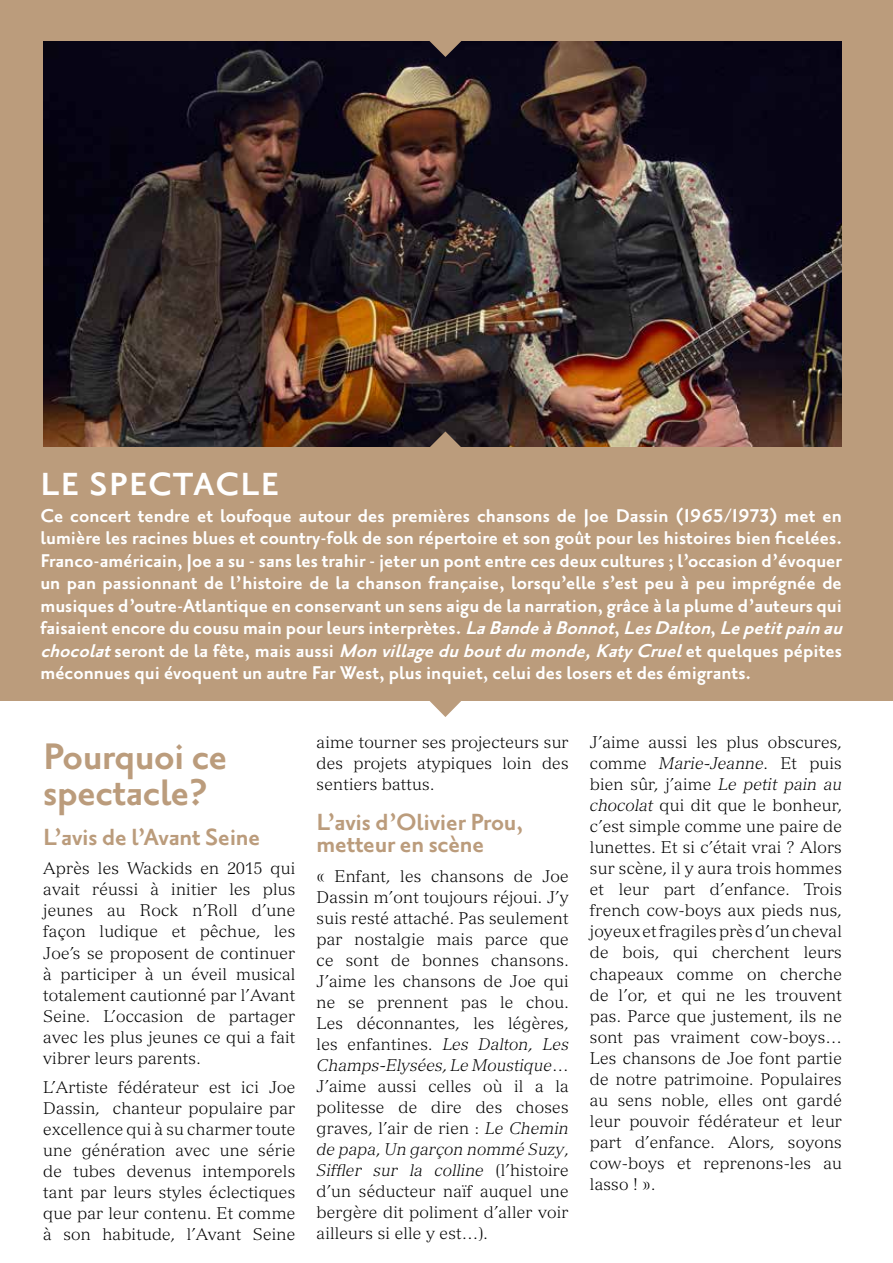
<style>
.page{position:relative;width:893px;height:1263px;background:#fff}
.page>*{position:absolute;margin:0;border:0;box-sizing:border-box;transform-origin:0 0}
.t1{font:700 45px/36px "Priori Sans OT";letter-spacing:-.01em;color:#bb9c7c}
.t2{font:700 39px "Priori Sans OT";color:#fff}
.t3{font:700 28.5px/22.5px "Priori Sans OT";letter-spacing:-.01em;color:#bb9c7c}
.t4{font:700 22.5px/22.5px "Priori Sans OT";color:#fff}
.t5{font:300 16.5px/21px "Versailles LT Std";letter-spacing:.01em;color:#000;text-align:justify}
.s1{font-style:italic}
</style>
<div class="page">
<svg style="left:430px;top:701px;width:31px;height:16px"></svg>
<div style="left:0;top:0;width:893px;height:701px;background:#bb9c7c"></div>
<img style="left:43px;top:41px;width:799px;height:405px">
<svg style="left:429px;top:41px;width:32px;height:16px"></svg>
<svg style="left:429px;top:431px;width:32px;height:16px"></svg>
<h2 class="t2" style="left:40px;top:466px;width:175px">LE SPECTACLE</h2>
<p class="t4" style="left:40px;top:505px;width:809px">Ce concert tendre et loufoque autour des premières chansons de Joe Dassin (1965/1973) met en lumière les racines blues et country-folk de son répertoire et son goût pour les histoires bien ficelées.<br>Franco-américain, Joe a su - sans les trahir - jeter un pont entre ces deux cultures ; l’occasion d’évoquer un pan passionnant de l’histoire de la chanson française, lorsqu’elle s’est peu à peu imprégnée de musiques d’outre-Atlantique en conservant un sens aigu de la narration, grâce à la plume d’auteurs qui faisaient encore du cousu main pour leurs interprètes. <span class="s1">LaBandeàBonnot</span>, <span class="s1">LesDalton</span>, <span class="s1">Lepetitpainau chocolat</span>seront de la fête, mais aussi <span class="s1">Monvillageduboutdumonde,KatyCruel</span>et quelques pépites méconnues qui évoquent un autre Far West, plus inquiet, celui des losers et des émigrants.</p>
<h1 class="t1" style="left:43px;top:741px;width:186px">Pourquoi ce spectacle?</h1>
<h3 class="t3" style="left:43px;top:827px;width:219px">L’avis de l’Avant Seine</h3>
<p class="t5" style="left:43px;top:858px;width:254px">Après les Wackids en 2015 qui avait réussi à initier les plus jeunes au Rock n’Roll d’une façon ludique et pêchue, les Joe’s se proposent de continuer à participer à un éveil musical totalement cautionné par l’Avant Seine. L’occasion de partager avec les plus jeunes ce qui a fait vibrer leurs parents.</p>
<p class="t5" style="left:43px;top:1077px;width:254px">L’Artiste fédérateur est ici Joe Dassin, chanteur populaire par excellence qui à su charmer toute une génération avec une série de tubes devenus intemporels tant par leurs styles éclectiques que par leur contenu. Et comme à son habitude, l’Avant Seine</p>
<p class="t5" style="left:317px;top:732px;width:254px">aime tourner ses projecteurs sur des projets atypiques loin des sentiers battus.</p>
<h3 class="t3" style="left:317px;top:812px;width:208px">L’avis d’Olivier Prou, metteur en scène</h3>
<p class="t5" style="left:317px;top:866px;width:254px">« Enfant, les chansons de Joe Dassin m’ont toujours réjoui. J’y suis resté attaché. Pas seulement par nostalgie mais parce que ce sont de bonnes chansons.<br>J’aime les chansons de Joe qui ne se prennent pas le chou.<br>Les déconnantes, les légères, les enfantines. <span class="s1">Les Dalton, Les Champs-Elysées, Le Moustique</span>… J’aime aussi celles où il a la politesse de dire des choses graves, l’air de rien : <span class="s1">Le Chemin de papa</span>, <span class="s1">Un garçon nommé Suzy</span>, <span class="s1">Siffler sur la colline</span> (l’histoire d’un séducteur naïf auquel une bergère dit poliment d’aller voir ailleurs si elle y est…).</p>
<p class="t5" style="left:590px;top:732px;width:254px">J’aime aussi les plus obscures, comme <span class="s1">Marie-Jeanne.</span> Et puis bien sûr, j’aime <span class="s1">Le petit pain au chocolat</span> qui dit que le bonheur, c’est simple comme une paire de lunettes. Et si c’était vrai ? Alors sur scène, il y aura trois hommes et leur part d’enfance. Trois french cow-boys aux pieds nus, joyeux et fragiles près d’un cheval de bois, qui cherchent leurs chapeaux comme on cherche de l’or, et qui ne les trouvent pas. Parce que justement, ils ne sont pas vraiment cow-boys… Les chansons de Joe font partie de notre patrimoine. Populaires au sens noble, elles ont gardé leur pouvoir fédérateur et leur part d’enfance. Alors, soyons cow-boys et reprenons-les au lasso ! ».</p>
</div>
